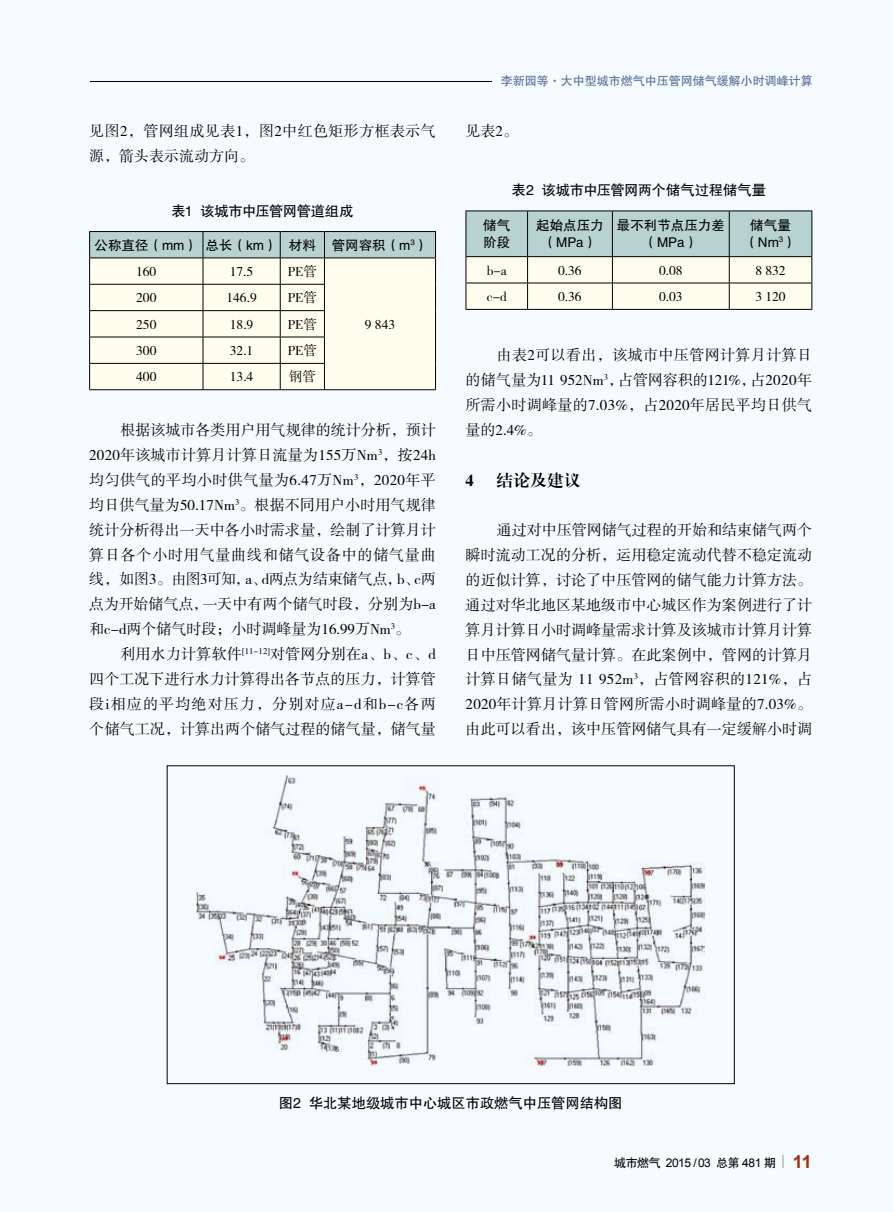
<style>
.page{position:relative;width:893px;height:1212px;background:#f5fbfe}
.page>*{position:absolute;margin:0;border:0;box-sizing:border-box;transform-origin:0 0}
.t1{font:16.5px "FZXBSJW GB1 0";letter-spacing:.025em;color:#000}
.t2{font:15px/24.9px "FZSSJW GB1 0";letter-spacing:.005em;color:#000;text-align:justify}
.t3{font:15px/24.9px "FZSSJW GB1 0";letter-spacing:.025em;color:#000}
.t4{font:14.25px "FZHTJW GB1 0";color:#000}
.t5{font:14.25px "FZHTJW GB1 0";letter-spacing:-.035em;color:#000}
.t6{font:13.5px "FZSSJW GB1 0";color:#000}
.t7{font:13.5px/16.5px "FZHTJW GB1 0";color:#000;text-align:center}
.t8{font:12px "FZHTJW GB1 0";color:#596e9e}
.t9{font:12px "Arial";letter-spacing:-.04em;color:#000}
.s1{font-family:"FZHTJW GB1 0"}
.s2{font-weight:700;font-size:18px;color:#a62e14}
</style>
<div class="page">
<svg style="left:782px;top:1155px;width:1px;height:13px"></svg>
<hr style="left:0;top:81px;width:812px;height:1px;background:#000">
<div style="left:0;top:72px;width:89px;height:19px;background:#f5fbfe"></div>
<hr style="left:89px;top:231px;width:114px;height:1px;background:#000">
<hr style="left:203px;top:231px;width:77px;height:1px;background:#000">
<hr style="left:280px;top:231px;width:44px;height:1px;background:#000">
<hr style="left:324px;top:231px;width:112px;height:1px;background:#000">
<svg style="left:89px;top:232px;width:347px;height:157px"></svg>
<hr style="left:89px;top:389px;width:114px;height:1px;background:#000">
<hr style="left:203px;top:389px;width:77px;height:1px;background:#000">
<hr style="left:280px;top:389px;width:44px;height:1px;background:#000">
<hr style="left:324px;top:389px;width:112px;height:1px;background:#000">
<svg style="left:466px;top:211px;width:346px;height:98px"></svg>
<hr style="left:466px;top:309px;width:62px;height:1px;background:#000">
<hr style="left:528px;top:309px;width:84px;height:1px;background:#000">
<hr style="left:612px;top:309px;width:117px;height:1px;background:#000">
<hr style="left:729px;top:309px;width:83px;height:1px;background:#000">
<img style="left:197px;top:775px;width:507px;height:291px">
<div style="left:493px;top:78px;width:378px;height:7px;background:#f5fbfe"></div>
<p class="t3" style="left:89px;top:119px;width:348px">见图2，管网组成见表1，图2中红色矩形方框表示气源，箭头表示流动方向。</p>
<p class="t5" style="left:171px;top:203px;width:184px">表1 该城市中压管网管道组成</p>
<p class="t7" style="left:95px;top:237px;width:335px">公称直径（mm）总长（km） 材料 管网容积（m<sup>3</sup>）</p>
<p class="t6" style="left:136px;top:264px;width:22px">160</p>
<p class="t6" style="left:230px;top:264px;width:25px">17.5</p>
<p class="t6" style="left:288px;top:264px;width:31px">PE管</p>
<p class="t6" style="left:136px;top:291px;width:22px">200</p>
<p class="t6" style="left:227px;top:291px;width:32px">146.9</p>
<p class="t6" style="left:288px;top:291px;width:31px">PE管</p>
<p class="t6" style="left:136px;top:317px;width:22px">250</p>
<p class="t6" style="left:230px;top:317px;width:25px">18.9</p>
<p class="t6" style="left:288px;top:317px;width:31px">PE管</p>
<p class="t6" style="left:136px;top:343px;width:22px">300</p>
<p class="t6" style="left:230px;top:343px;width:25px">32.1</p>
<p class="t6" style="left:288px;top:343px;width:31px">PE管</p>
<p class="t6" style="left:136px;top:370px;width:22px">400</p>
<p class="t6" style="left:230px;top:370px;width:25px">13.4</p>
<p class="t6" style="left:289px;top:370px;width:28px">钢管</p>
<p class="t6" style="left:365px;top:317px;width:32px">9 843</p>
<p class="t2" style="left:89px;top:418px;width:348px;text-indent:31px">根据该城市各类用户用气规律的统计分析，预计2020年该城市计算月计算日流量为155万Nm<sup>3</sup>，按24h均匀供气的平均小时供气量为6.47万Nm<sup>3</sup>，2020年平均日供气量为50.17Nm<sup>3</sup>。根据不同用户小时用气规律统计分析得出一天中各小时需求量，绘制了计算月计算日各个小时用气量曲线和储气设备中的储气量曲线，如图3。由图3可知，a、d两点为结束储气点，b、c两点为开始储气点，一天中有两个储气时段，分别为b-a和c-d两个储气时段；小时调峰量为16.99万Nm<sup>3</sup>。</p>
<p class="t2" style="left:89px;top:642px;width:348px;text-indent:31px">利用水力计算软件<sup>[11-12]</sup>对管网分别在a、b、c、d四个工况下进行水力计算得出各节点的压力，计算管段i相应的平均绝对压力，分别对应a-d和b-c各两个储气工况，计算出两个储气过程的储气量，储气量</p>
<p class="t8" style="left:501px;top:74px;width:313px">李新园等·大中型城市燃气中压管网储气缓解小时调峰计算</p>
<p class="t2" style="left:466px;top:119px;width:54px">见表2。</p>
<p class="t4" style="left:512px;top:182px;width:256px">表2 该城市中压管网两个储气过程储气量</p>
<p class="t7" style="left:483px;top:218px;width:28px;text-align:left">储气阶段</p>
<p class="t7" style="left:536px;top:218px;width:69px">起始点压力（MPa）</p>
<p class="t7" style="left:617px;top:218px;width:109px">最不利节点压力差（MPa）</p>
<p class="t7" style="left:744px;top:218px;width:54px">储气量（Nm<sup>3</sup>）</p>
<p class="t6" style="left:487px;top:263px;width:22px">b-a</p>
<p class="t6" style="left:558px;top:263px;width:25px">0.36</p>
<p class="t6" style="left:659px;top:263px;width:25px">0.08</p>
<p class="t6" style="left:755px;top:263px;width:32px">8 832</p>
<p class="t6" style="left:487px;top:289px;width:22px">c-d</p>
<p class="t6" style="left:558px;top:289px;width:25px">0.36</p>
<p class="t6" style="left:659px;top:289px;width:25px">0.03</p>
<p class="t6" style="left:755px;top:289px;width:32px">3 120</p>
<p class="t2" style="left:466px;top:344px;width:348px;text-indent:31px">由表2可以看出，该城市中压管网计算月计算日的储气量为11 952Nm<sup>3</sup>，占管网容积的121%，占2020年所需小时调峰量的7.03%，占2020年居民平均日供气量的2.4%。</p>
<p class="t1" style="left:466px;top:471px;width:10px">4</p>
<p class="t1" style="left:497px;top:471px;width:86px">结论及建议</p>
<p class="t2" style="left:466px;top:518px;width:348px;text-indent:31px">通过对中压管网储气过程的开始和结束储气两个瞬时流动工况的分析，运用稳定流动代替不稳定流动的近似计算，讨论了中压管网的储气能力计算方法。通过对华北地区某地级市中心城区作为案例进行了计算月计算日小时调峰量需求计算及该城市计算月计算日中压管网储气量计算。在此案例中，管网的计算月计算日储气量为 11 952m<sup>3</sup>，占管网容积的121%，占2020年计算月计算日管网所需小时调峰量的7.03%。由此可以看出，该中压管网储气具有一定缓解小时调</p>
<p class="t4" style="left:279px;top:1095px;width:345px">图2 华北某地级城市中心城区市政燃气中压管网结构图</p>
<p class="t9" style="left:614px;top:1155px;width:199px"><span class="s1">城市燃气</span> 2015 / 03 <span class="s1">总第</span> 481 <span class="s1">期</span> <span class="s2">11</span></p>
</div>
